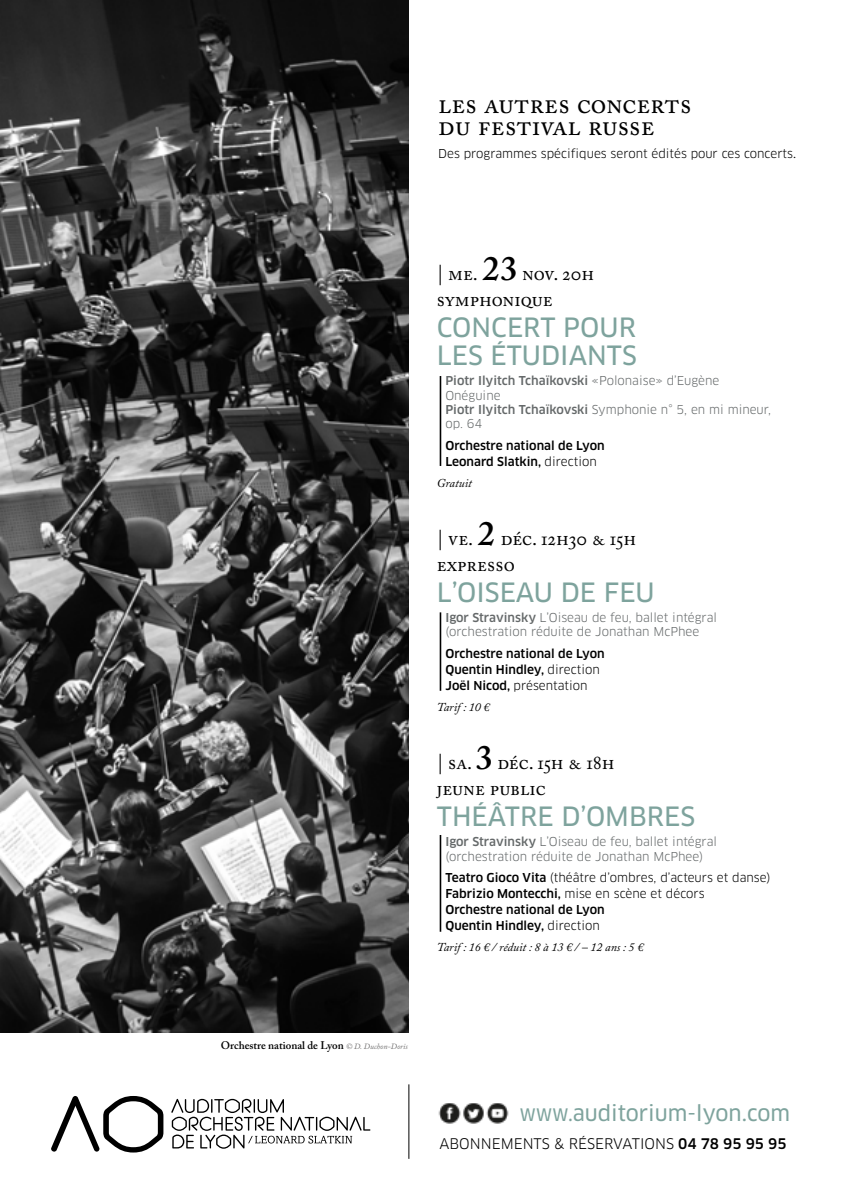
<style>
.page{position:relative;width:851px;height:1191px;background:#fff}
.page>*{position:absolute;margin:0;border:0;box-sizing:border-box;transform-origin:0 0}
.t1{font:28px/22px "Adobe Caslon Pro";color:#000}
.t2{font:26px/28px "Clan News";color:#7ea39d}
.t3{font:21.2px "Clan News";color:#7ea39d;scale:.9 1}
.t4{font:20px/26px "Adobe Caslon Pro";color:#000}
.t5{font:14.4px "Clan";color:#000}
.t6{font:500 12px/16px "Clan";color:#000}
.t7{font:12px/14.4px "Clan";color:#65696a}
.t8{font:12px "Clan";color:#000}
.t9{font:italic 12px "Adobe Caslon Pro";color:#000}
.t10{font:500 12px "Clan Pro";color:#65696a}
.t11{font:600 11px "Adobe Caslon Pro";color:#000}
.s1{font-family:"Adobe Caslon Pro"}
.s2{font-weight:600;font-size:34px}
.s3{font-family:"Clan";font-weight:400}
.s4{font-family:"Clan Pro";font-weight:500}
.s5{font-weight:400}
.s6{font-weight:400;font-style:italic;font-size:8px;color:#706f6f}
.s7{font-weight:500}
</style>
<div class="page">
<hr style="left:408px;top:1084px;width:1px;height:74px;background:#000">
<svg style="left:51px;top:1096px;width:112px;height:56px"></svg>
<svg style="left:171px;top:1098px;width:199px;height:50px"></svg>
<img style="left:0;top:0;width:408px;height:1032px">
<hr style="left:439px;top:376px;width:2px;height:90px;background:#000">
<hr style="left:439px;top:612px;width:2px;height:79px;background:#000">
<hr style="left:439px;top:835px;width:2px;height:96px;background:#000">
<img style="left:438px;top:1103px;width:71px;height:21px">
<h1 class="t1" style="left:438px;top:92px;width:255px">les autres concerts du festival russe</h1>
<p class="t8" style="left:438px;top:147px;width:359px">Des programmes spécifiques seront édités pour ces concerts<span class="s1">.</span></p>
<h3 class="t4" style="left:437px;top:260px;width:159px">| me. <span class="s2">23</span> nov. 20h symphonique</h3>
<h2 class="t2" style="left:437px;top:314px;width:201px">CONCERT POUR<br>LES ÉTUDIANTS</h2>
<p class="t10" style="left:445px;top:374px;width:275px">Piotr Ilyitch Tchaïkovski <span class="s3">«Polonaise» d’Eugène</span></p>
<p class="t7" style="left:445px;top:388px;width:327px">Onéguine<br><span class="s4">Piotr Ilyitch Tchaïkovski</span> Symphonie n° 5, en mi mineur, op. 64</p>
<p class="t6" style="left:445px;top:438px;width:161px">Orchestre national de Lyon<br>Leonard Slatkin, <span class="s5">direction</span></p>
<p class="t9" style="left:437px;top:475px;width:37px">Gratuit</p>
<h3 class="t4" style="left:437px;top:525px;width:201px">| ve. <span class="s2">2</span> déc. 12h30 &amp; 15h expresso</h3>
<h2 class="t2" style="left:437px;top:578px;width:219px">L’OISEAU DE FEU</h2>
<p class="t7" style="left:445px;top:610px;width:273px"><span class="s4">Igor Stravinsky</span> L’Oiseau de feu, ballet intégral (orchestration réduite de Jonathan McPhee</p>
<p class="t6" style="left:445px;top:646px;width:161px">Orchestre national de Lyon<br>Quentin Hindley, <span class="s5">direction<br></span>Joël Nicod, <span class="s5">présentation</span></p>
<p class="t9" style="left:437px;top:699px;width:54px">Tarif : 10 €</p>
<h3 class="t4" style="left:437px;top:749px;width:179px">| sa. <span class="s2">3</span> déc. 15h &amp; 18h jeune public</h3>
<h2 class="t2" style="left:437px;top:802px;width:260px">THÉÂTRE D’OMBRES</h2>
<p class="t7" style="left:445px;top:834px;width:273px"><span class="s4">Igor Stravinsky</span> L’Oiseau de feu, ballet intégral (orchestration réduite de Jonathan McPhee)</p>
<p class="t6" style="left:445px;top:870px;width:326px">Teatro Gioco Vita <span class="s5">(théâtre d’ombres, d’acteurs et danse)<br></span>Fabrizio Montecchi, <span class="s5">mise en scène et décors<br></span>Orchestre national de Lyon<br>Quentin Hindley, <span class="s5">direction</span></p>
<p class="t9" style="left:437px;top:939px;width:208px">Tarif : 16 € / réduit : 8 à 13 € / – 12 ans : 5 €</p>
<p class="t11" style="left:221px;top:1039px;width:188px">Orchestre national de Lyon <span class="s6">© D. Duchon-Doris</span></p>
<h3 class="t3" style="left:519px;top:1101px;width:302px">www.auditorium-lyon.com</h3>
<p class="t5" style="left:439px;top:1135px;width:349px">ABONNEMENTS &amp; RÉSERVATIONS <span class="s7">04 78 95 95 95</span></p>
</div>
